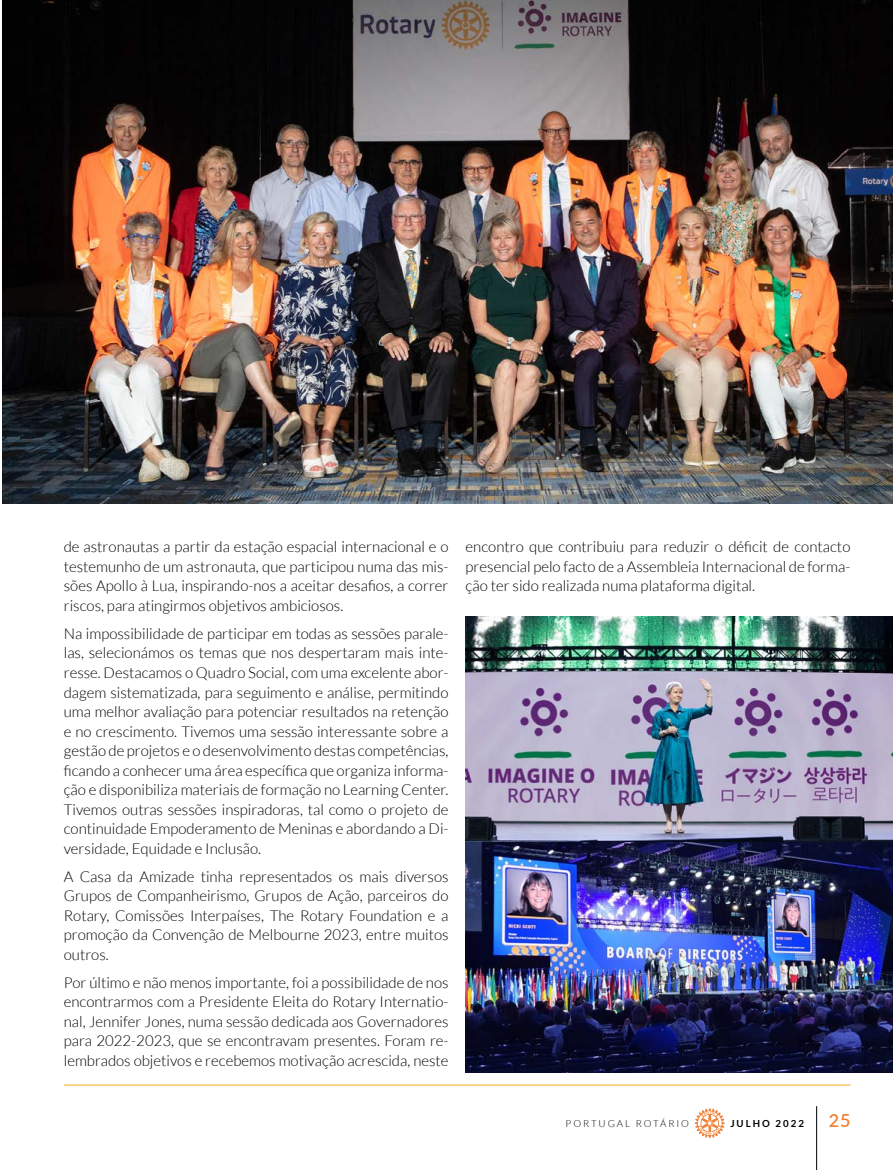
<style>
.page{position:relative;width:893px;height:1170px;background:#fff}
.page>*{position:absolute;margin:0;border:0;box-sizing:border-box;transform-origin:0 0}
.t1{font:600 18px "Lato";color:#f08136}
.t2{font:300 15px/19.5px "Lato";color:#000;text-align:justify}
.t3{font:300 9.75px "Lato";letter-spacing:.2em;color:#000}
.t4{font:700 9.75px "Lato";letter-spacing:.2em;color:#000}
</style>
<div class="page">
<svg style="left:695px;top:1108px;width:30px;height:29px"></svg>
<hr style="left:816px;top:1106px;width:1px;height:63px;background:#000">
<hr style="left:64px;top:1084px;width:786px;height:1px;background:#f7a827">
<img style="left:2px;top:0;width:891px;height:503px">
<img style="left:465px;top:617px;width:428px;height:227px">
<img style="left:466px;top:842px;width:427px;height:229px">
<p class="t2" style="left:64px;top:537px;width:386px">de astronautas a partir da estação espacial internacional e o testemunho de um astronauta, que participou numa das mis&shy;sões Apollo à Lua, inspirando-nos a aceitar desafios, a correr riscos, para atingirmos objetivos ambiciosos.</p>
<p class="t2" style="left:64px;top:624px;width:386px">Na impossibilidade de participar em todas as sessões parale&shy;las, selecionámos os temas que nos despertaram mais inte&shy;resse. Destacamos o Quadro Social, com uma excelente abor&shy;dagem sistematizada, para seguimento e análise, permitindo uma melhor avaliação para potenciar resultados na retenção e no crescimento. Tivemos uma sessão interessante sobre a gestão de projetos e o desenvolvimento destas competências, ficando a conhecer uma área específica que organiza informa&shy;ção e disponibiliza materiais de formação no Learning Center.<br>Tivemos outras sessões inspiradoras, tal como o projeto de continuidade Empoderamento de Meninas e abordando a Di&shy;versidade, Equidade e Inclusão.</p>
<p class="t2" style="left:64px;top:866px;width:386px">A Casa da Amizade tinha representados os mais diversos Grupos de Companheirismo, Grupos de Ação, parceiros do Rotary, Comissões Interpaíses, The Rotary Foundation e a promoção da Convenção de Melbourne 2023, entre muitos outros.</p>
<p class="t2" style="left:64px;top:972px;width:386px">Por último e não menos importante, foi a possibilidade de nos encontrarmos com a Presidente Eleita do Rotary Internatio&shy;nal, Jennifer Jones, numa sessão dedicada aos Governadores para 2022-2023, que se encontravam presentes. Foram re&shy;lembrados objetivos e recebemos motivação acrescida, neste</p>
<p class="t2" style="left:466px;top:537px;width:386px">encontro que contribuiu para reduzir o déficit de contacto presencial pelo facto de a Assembleia Internacional de forma&shy;ção ter sido realizada numa plataforma digital.</p>
<p class="t3" style="left:566px;top:1118px;width:125px">PORTUGAL ROTÁRIO</p>
<p class="t4" style="left:730px;top:1118px;width:75px">JULHO 2022</p>
<p class="t1" style="left:829px;top:1107px;width:23px">25</p>
</div>
